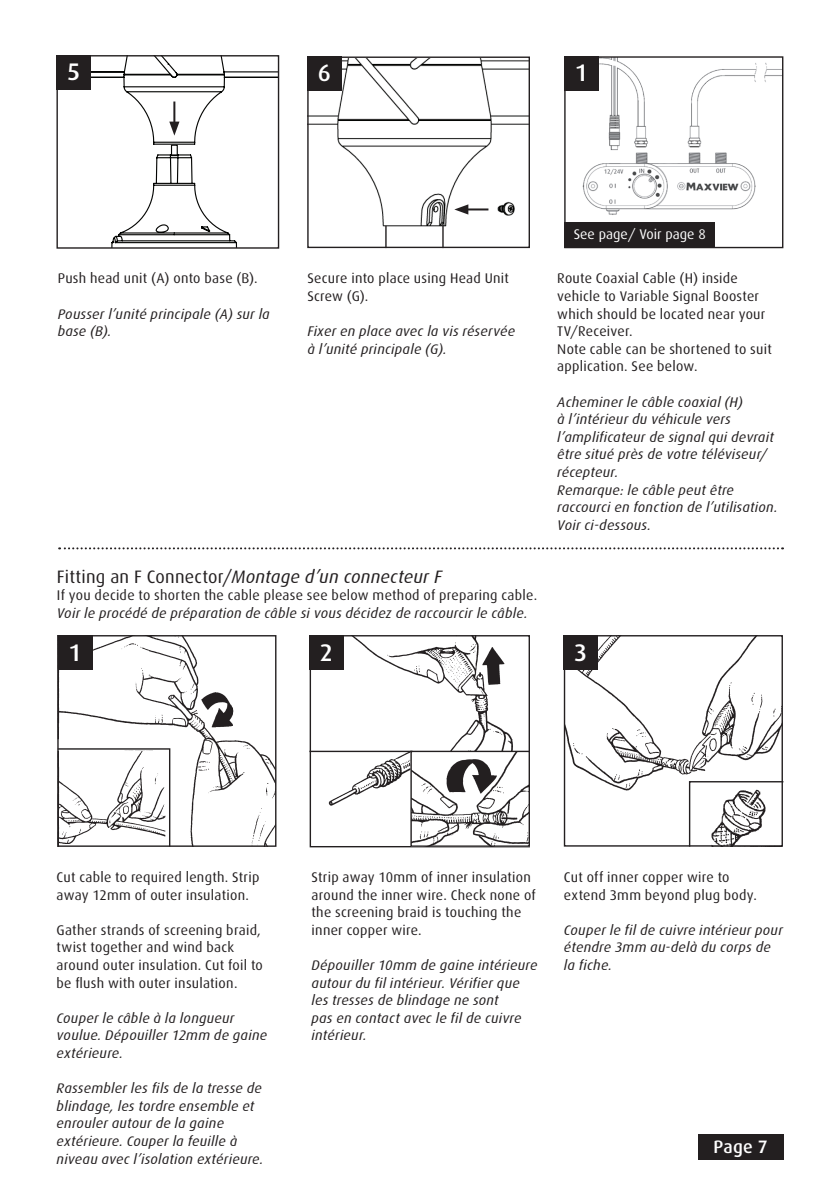
<style>
.page{position:relative;width:840px;height:1191px;background:#fff}
.page>*{position:absolute;margin:0;border:0;box-sizing:border-box;transform-origin:0 0}
.t1{font:500 24px "Dax";color:#fff}
.t2{font:italic 18px "Dax";letter-spacing:.01em;color:#231f20}
.t3{font:500 18px "Dax";color:#fff}
.t4{font:italic 14px/17.6px "Dax";letter-spacing:.02em;color:#231f20}
.t5{font:14px/17.6px "Dax";letter-spacing:.02em;color:#231f20}
.t6{font:14px "Dax";color:#fff}
.s1{font-style:normal}
</style>
<div class="page">
<div style="left:697px;top:1134px;width:85px;height:26px;background:#231f20"></div>
<svg style="left:58px;top:57px;width:219px;height:190px"></svg>
<div style="left:56px;top:55px;width:223px;height:194px;border:1px solid #231f20"></div>
<div style="left:57px;top:55px;width:34px;height:34px;background:#231f20"></div>
<img style="left:59px;top:637px;width:215px;height:208px">
<div style="left:57px;top:635px;width:219px;height:212px;border:1px solid #231f20"></div>
<div style="left:58px;top:635px;width:34px;height:34px;background:#231f20"></div>
<img style="left:311px;top:637px;width:202px;height:208px">
<div style="left:309px;top:635px;width:220px;height:212px;border:1px solid #231f20"></div>
<div style="left:309px;top:635px;width:34px;height:34px;background:#231f20"></div>
<img style="left:565px;top:637px;width:215px;height:207px">
<div style="left:563px;top:635px;width:219px;height:211px;border:1px solid #231f20"></div>
<div style="left:563px;top:635px;width:34px;height:34px;background:#231f20"></div>
<svg style="left:687px;top:780px;width:97px;height:67px"></svg>
<svg style="left:57px;top:747px;width:114px;height:100px"></svg>
<img style="left:412px;top:752px;width:115px;height:93px">
<div style="left:410px;top:750px;width:119px;height:97px;border:1px solid #231f20"></div>
<hr style="left:309px;top:750px;width:103px;height:2px;background:#231f20">
<img style="left:309px;top:58px;width:218px;height:188px">
<div style="left:307px;top:56px;width:222px;height:192px;border:1px solid #231f20"></div>
<div style="left:307px;top:57px;width:34px;height:34px;background:#231f20"></div>
<svg style="left:385px;top:226px;width:1px;height:22px"></svg>
<svg style="left:442px;top:226px;width:1px;height:22px"></svg>
<hr style="left:173px;top:101px;width:2px;height:24px;background:#231f20">
<svg style="left:169px;top:122px;width:10px;height:14px"></svg>
<hr style="left:465px;top:208px;width:23px;height:2px;background:#231f20">
<svg style="left:454px;top:204px;width:14px;height:11px"></svg>
<div style="left:171px;top:145px;width:7px;height:11px;border:1px solid #040503"></div>
<svg style="left:59px;top:547px;width:723px;height:2px"></svg>
<img style="left:566px;top:58px;width:215px;height:188px">
<div style="left:564px;top:56px;width:219px;height:192px;border:1px solid #231f20"></div>
<div style="left:564px;top:56px;width:34px;height:34px;background:#231f20"></div>
<div style="left:564px;top:223px;width:150px;height:25px;background:#231f20"></div>
<h1 class="t1" style="left:67px;top:58px;width:15px">5</h1>
<h1 class="t1" style="left:318px;top:60px;width:15px">6</h1>
<h1 class="t1" style="left:574px;top:59px;width:15px">1</h1>
<p class="t5" style="left:58px;top:270px;width:201px">Push head unit (A) onto base (B).</p>
<p class="t4" style="left:58px;top:305px;width:213px">Pousser l’unité principale (A) sur la base (B).</p>
<p class="t5" style="left:307px;top:270px;width:203px">Secure into place using Head Unit<br>Screw (G).</p>
<p class="t4" style="left:307px;top:322px;width:209px">Fixer en place avec la vis réservée à l’unité principale (G).</p>
<p class="t2" style="left:57px;top:566px;width:386px"><span class="s1">Fitting an F Connector/</span>Montage d’un connecteur F</p>
<p class="t5" style="left:57px;top:586px;width:481px">If you decide to shorten the cable please see below method of preparing cable.</p>
<p class="t4" style="left:57px;top:604px;width:472px">Voir le procédé de préparation de câble si vous décidez de raccourcir le câble.</p>
<h1 class="t1" style="left:69px;top:639px;width:15px">1</h1>
<h1 class="t1" style="left:320px;top:639px;width:15px">2</h1>
<p class="t6" style="left:573px;top:227px;width:134px">See page/ Voir page 8</p>
<p class="t5" style="left:557px;top:270px;width:216px">Route Coaxial Cable (H) inside vehicle to Variable Signal Booster which should be located near your<br>TV/Receiver.<br>Note cable can be shortened to suit application. See below.</p>
<p class="t4" style="left:557px;top:393px;width:222px">Acheminer le câble coaxial (H)<br>à l’intérieur du véhicule vers l’amplificateur de signal qui devrait être situé près de votre téléviseur/ récepteur.<br>Remarque: le câble peut être raccourci en fonction de l’utilisation.<br>Voir ci-dessous.</p>
<h1 class="t1" style="left:574px;top:639px;width:15px">3</h1>
<p class="t5" style="left:57px;top:868px;width:204px">Cut cable to required length. Strip away 12mm of outer insulation.</p>
<p class="t5" style="left:57px;top:921px;width:208px">Gather strands of screening braid, twist together and wind back around outer insulation. Cut foil to be flush with outer insulation.</p>
<p class="t4" style="left:57px;top:1009px;width:212px">Couper le câble à la longueur voulue. Dépouiller 12mm de gaine extérieure.</p>
<p class="t4" style="left:57px;top:1079px;width:208px">Rassembler les fils de la tresse de blindage, les tordre ensemble et enrouler autour de la gaine extérieure. Couper la feuille à niveau avec l’isolation extérieure.</p>
<p class="t5" style="left:311px;top:868px;width:226px">Strip away 10mm of inner insulation around the inner wire. Check none of the screening braid is touching the inner copper wire.</p>
<p class="t4" style="left:311px;top:956px;width:227px">Dépouiller 10mm de gaine intérieure autour du fil intérieur. Vérifier que les tresses de blindage ne sont<br>pas en contact avec le fil de cuivre intérieur.</p>
<p class="t5" style="left:563px;top:868px;width:194px">Cut off inner copper wire to extend 3mm beyond plug body.</p>
<p class="t4" style="left:563px;top:921px;width:220px">Couper le fil de cuivre intérieur pour étendre 3mm au-delà du corps de la fiche.</p>
<p class="t3" style="left:713px;top:1136px;width:55px">Page 7</p>
</div>
